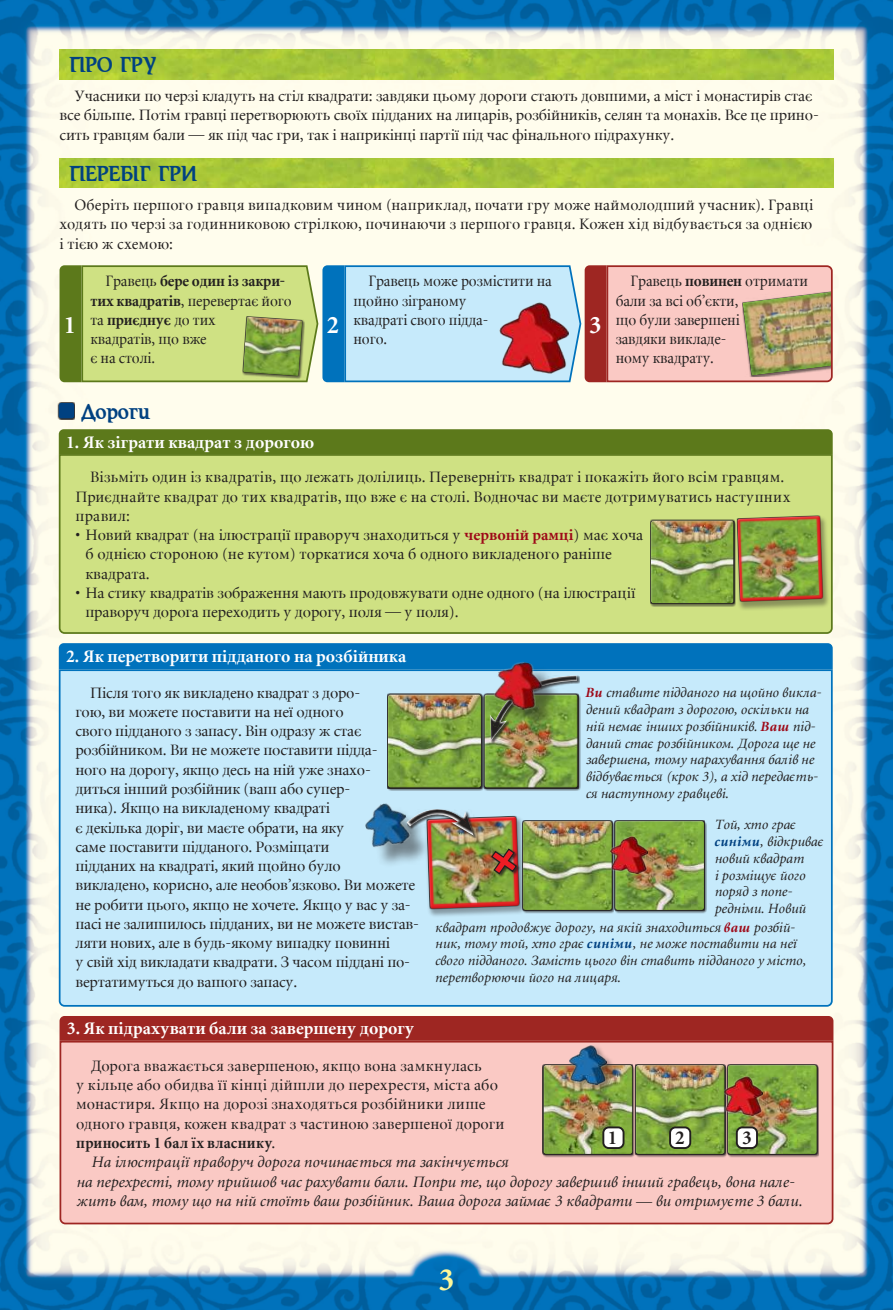
<style>
.page{position:relative;width:893px;height:1310px;background:#fff}
.page>*{position:absolute;margin:0;border:0;box-sizing:border-box;transform-origin:0 0}
.t1{font:700 31.5px "Miniature";color:#fff799}
.t2{font:700 24.5px "Miniature";color:#fff}
.t3{font:21px "Romic Normal";letter-spacing:.05em;color:#004181}
.t4{font:700 19.07px "Miniature";color:#221f1f}
.t5{font:700 17.5px "Miniature";color:#fff}
.t6{font:15.75px/19.2px "Miniature";letter-spacing:-.01em;color:#221f1f}
.t7{font:15.75px/19.2px "Miniature";letter-spacing:-.01em;color:#221f1f;scale:.95 1}
.t8{font:italic 15.75px/19.2px "Miniature";color:#221f1f}
.t9{font:15.75px/19.2px "Miniature";letter-spacing:.01em;color:#221f1f}
.t10{font:15.75px/19.2px "Miniature";letter-spacing:.015em;color:#221f1f}
.t11{font:italic 14px/16.8px "Miniature";color:#221f1f}
.s1{font-weight:700}
.s2{font-weight:700;color:#9d0817}
.s3{font-weight:700;color:#004181}
</style>
<div class="page">
<img style="left:0;top:0;width:893px;height:1310px">
<img style="left:60px;top:158px;width:773px;height:30px">
<img style="left:60px;top:50px;width:773px;height:29px">
<svg style="left:58px;top:402px;width:17px;height:17px"></svg>
<div style="left:59px;top:403px;width:15px;height:15px;background:#004181;border-radius:2px"></div>
<svg style="left:60px;top:264px;width:774px;height:119px"></svg>
<div style="left:58px;top:453px;width:776px;height:182px;background:#cfe183"></div>
<div style="left:59px;top:429px;width:774px;height:25px;background:#5c791b"></div>
<div style="left:650px;top:521px;width:86px;height:85px;background:#221f1f;opacity:.6"></div>
<svg style="left:650px;top:520px;width:84px;height:82px"></svg>
<img style="left:651px;top:521px;width:83px;height:83px">
<div style="left:735px;top:515px;width:95px;height:96px;background:#221f1f;opacity:.4"></div>
<img style="left:737px;top:515px;width:87px;height:87px">
<div style="left:59px;top:1040px;width:775px;height:185px;background:#fac9c4"></div>
<div style="left:60px;top:1016px;width:773px;height:24px;background:#9e2622"></div>
<div style="left:635px;top:1065px;width:92px;height:92px;background:#8b716f"></div>
<svg style="left:635px;top:1064px;width:91px;height:91px"></svg>
<img style="left:636px;top:1065px;width:89px;height:89px">
<div style="left:727px;top:1065px;width:92px;height:92px;background:#8b716f"></div>
<svg style="left:727px;top:1064px;width:91px;height:91px"></svg>
<img style="left:728px;top:1065px;width:89px;height:89px">
<div style="left:543px;top:1065px;width:92px;height:92px;background:#947976"></div>
<svg style="left:542px;top:1064px;width:91px;height:91px"></svg>
<img style="left:543px;top:1065px;width:90px;height:89px">
<div style="left:568px;top:1044px;width:47px;height:48px;background:#221f1f;opacity:.5"></div>
<img style="left:569px;top:1045px;width:38px;height:39px">
<img style="left:725px;top:1076px;width:37px;height:39px">
<div style="left:603px;top:1127px;width:20px;height:21px;background:#fff;border-radius:5px"></div>
<div style="left:602px;top:1126px;width:22px;height:23px;border:2px solid #221f1f;border-radius:5px"></div>
<div style="left:670px;top:1127px;width:20px;height:21px;background:#fff;border-radius:5px"></div>
<div style="left:669px;top:1126px;width:22px;height:23px;border:2px solid #221f1f;border-radius:5px"></div>
<div style="left:737px;top:1127px;width:20px;height:21px;background:#fff;border-radius:5px"></div>
<div style="left:736px;top:1126px;width:22px;height:23px;border:2px solid #221f1f;border-radius:5px"></div>
<div style="left:58px;top:668px;width:776px;height:339px;background:#c6eafb"></div>
<div style="left:59px;top:643px;width:774px;height:26px;background:#0072bc"></div>
<div style="left:387px;top:694px;width:97px;height:97px;background:#221f1f;opacity:.6"></div>
<svg style="left:387px;top:693px;width:95px;height:95px"></svg>
<img style="left:388px;top:695px;width:93px;height:93px">
<div style="left:484px;top:694px;width:96px;height:97px;background:#221f1f;opacity:.6"></div>
<img style="left:484px;top:695px;width:94px;height:93px">
<div style="left:490px;top:675px;width:90px;height:69px;background:#221f1f;opacity:.75"></div>
<img style="left:488px;top:672px;width:89px;height:70px">
<div style="left:498px;top:666px;width:64px;height:64px;background:#221f1f;opacity:.5"></div>
<img style="left:492px;top:656px;width:54px;height:57px">
<div style="left:522px;top:821px;width:92px;height:92px;background:#221f1f;opacity:.6"></div>
<img style="left:527px;top:821px;width:85px;height:89px">
<div style="left:615px;top:821px;width:91px;height:92px;background:#718189"></div>
<svg style="left:614px;top:820px;width:91px;height:91px"></svg>
<img style="left:615px;top:821px;width:89px;height:89px">
<div style="left:424px;top:815px;width:103px;height:103px;background:#221f1f;opacity:.4"></div>
<div style="left:369px;top:807px;width:62px;height:61px;background:#221f1f;opacity:.5"></div>
<img style="left:360px;top:799px;width:54px;height:53px">
<img style="left:404px;top:803px;width:116px;height:106px">
<img style="left:611px;top:836px;width:36px;height:38px">
<h3 class="t3" style="left:69px;top:54px;width:87px">ПРО ГРУ</h3>
<p class="t6" style="left:60px;top:88px;width:761px;text-indent:15px">Учасники по черзi кладуть на стiл квадрати: завдяки цьому дороги стають довшими, а мiст i монастирiв стаº все бiльше. Потiм гравцi перетворюють сво¿х пiдданих на лицарiв, розбiйникiв, селян та монахiв. Все це прино&shy;сить гравцям бали — як пiд час гри, так i наприкiнцi партi¿ пiд час фiнального пiдрахунку.</p>
<h3 class="t3" style="left:69px;top:163px;width:127px">ПЕРЕБIГ ГРИ</h3>
<p class="t6" style="left:60px;top:197px;width:755px;text-align:justify;text-indent:15px">Оберiть першого гравця випадковим чином (наприклад, почати гру може наймолодший учасник). Гравцi ходять по черзi за годинниковою стрiлкою, починаючи з першого гравця. Кожен хiд вiдбуваºться за однiºю i тiºю ж схемою:</p>
<h2 class="t2" style="left:64px;top:315px;width:14px">1</h2>
<p class="t7" style="left:91px;top:273px;width:213px;text-indent:15px">Гравець <span class="s1">бере один iз закри&shy;тих квадратiв</span>, перевертаº його та <span class="s1">приºднуº</span> до тих<br>квадратiв, що вже<br>º на столi.</p>
<h2 class="t2" style="left:327px;top:315px;width:14px">2</h2>
<p class="t7" style="left:353px;top:273px;width:210px;text-indent:15px">Гравець може розмiстити на щойно зiграному<br>квадратi свого пiдда-<br>ного.</p>
<h3 class="t3" style="left:82px;top:401px;width:69px">Дороги</h3>
<p class="t5" style="left:66px;top:434px;width:250px">1. Як з³грати квадрат з дорогою</p>
<h2 class="t2" style="left:589px;top:315px;width:14px">3</h2>
<p class="t7" style="left:616px;top:273px;width:204px;text-indent:15px">Гравець <span class="s1">повинен</span> отримати бали за всi об’ºкти,<br>що були завершенi<br>завдяки викладе-<br>ному квадрату.</p>
<p class="t10" style="left:75px;top:469px;width:717px;text-indent:15px">Вiзьмiть один iз квадратiв, що лежать долiлиць. Перевернiть квадрат i покажiть його всiм гравцям.<br>Приºднайте квадрат до тих квадратiв, що вже º на столi. Водночас ви маºте дотримуватись наступних правил:</p>
<p class="t6" style="left:85px;top:527px;width:559px;text-indent:-10px">• Новий квадрат (на ³люстрац³¿ праворуч знаходиться у <span class="s2">червонiй рамцi</span>) маº хоча б однiºю стороною (не кутом) торкатися хоча б одного викладеного ранiше квадрата.</p>
<p class="t6" style="left:85px;top:584px;width:551px;text-indent:-10px">• На стику квадратiв зображення мають продовжувати одне одного (на ³люстрац³¿ праворуч дорога переходить у дорогу, поля — у поля).</p>
<p class="t5" style="left:66px;top:648px;width:342px">2. Як перетворити пiдданого на розбiйника</p>
<p class="t6" style="left:75px;top:684px;width:345px;text-indent:15px">Пiсля того як викладено квадрат з доро-<br>гою, ви можете поставити на не¿ одного<br>свого пiдданого з запасу. Вiн одразу ж стаº розбiйником. Ви не можете поставити пiдда-<br>ного на дорогу, якщо десь на нiй уже знахо&shy;диться iнший розбiйник (ваш або супер-<br>ника). Якщо на викладеному квадратi<br>º декiлька дорiг, ви маºте обрати, на яку<br>саме поставити пiдданого. Розмiщати<br>пiдданих на квадратi, який щойно було<br>викладено, корисно, але необов’язково. Ви можете не робити цього, якщо не хочете. Якщо у вас у за&shy;пасi не залишилось пiдданих, ви не можете вистав&shy;ляти нових, але в будь-якому випадку повиннi<br>у свiй хiд викладати квадрати. З часом пiдданi по&shy;вертатимуться до вашого запасу.</p>
<p class="t5" style="left:67px;top:1021px;width:349px">3. Як пiдрахувати бали за завершену дорогу</p>
<p class="t11" style="left:585px;top:685px;width:238px"><span class="s2">Ви</span> ставите пiдданого на щойно викла&shy;дений квадрат з дорогою, оскiльки на нiй немаº iнших розбiйникiв. <span class="s2">Ваш</span> пiд&shy;даний стаº розбiйником. Дорога ще не завершена, тому нарахування балiв не вiдбуваºться (крок 3), а хiд передаºть&shy;ся наступному гравцевi.</p>
<p class="t11" style="left:714px;top:817px;width:110px">Той, хто граº <span class="s3">синiми</span>, вiдкриваº новий квадрат<br>i розмiщуº його поряд з попе&shy;реднiми. Новий</p>
<p class="t11" style="left:435px;top:919px;width:372px">квадрат продовжуº дорогу, на якiй знаходиться <span class="s2">ваш</span> розбiй&shy;ник, тому той, хто граº <span class="s3">синiми</span>, не може поставити на не¿ свого пiдданого. Замiсть цього вiн ставить пiдданого у мiсто, перетворюючи його на лицаря.</p>
<p class="t9" style="left:76px;top:1057px;width:430px;text-indent:15px">Дорога вважаºться завершеною, якщо вона замкнулась<br>у кiльце або обидва ¿¿ кiнцi дiйшли до перехрестя, мiста або монастиря. Якщо на дорозi знаходяться розбiйники лише одного гравця, кожен квадрат з частиною завершено¿ дороги <span class="s1">приносить 1 бал ¿х власнику</span>.</p>
<p class="t8" style="left:76px;top:1153px;width:728px;text-indent:15px">На ³люстрац³¿ праворуч дорога починаºться та закiнчуºться<br>на перехрестi, тому прийшов час рахувати бали. Попри те, що дорогу завершив iнший гравець, вона нале&shy;жить вам, тому що на нiй сто¿ть ваш розбiйник. Ваша дорога займаº 3 квадрати — ви отримуºте 3 бали.</p>
<p class="t4" style="left:608px;top:1130px;width:11px">1</p>
<p class="t4" style="left:675px;top:1130px;width:11px">2</p>
<p class="t4" style="left:742px;top:1130px;width:11px">3</p>
<h1 class="t1" style="left:439px;top:1266px;width:17px">3</h1>
</div>
